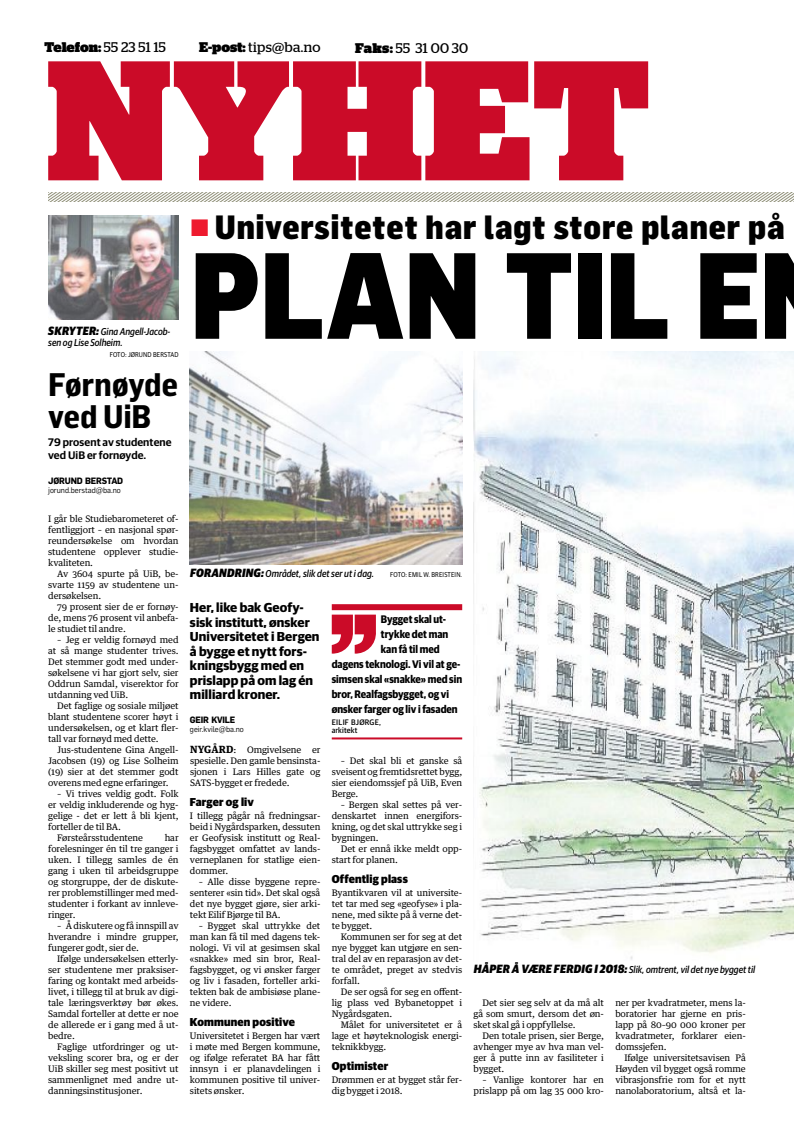
<style>
.page{position:relative;width:794px;height:1134px;background:#fff}
.page>*{position:absolute;margin:0;border:0;box-sizing:border-box;transform-origin:0 0}
.t1{font:900 170px "Stag";letter-spacing:.01em;color:#cb0b28}
.t2{font:900 120px "Flama Semicondensed";letter-spacing:-.01em;color:#000;scale:.95 1}
.t3{font:82.3px "Amedia";color:#cb0b28;scale:.86 1}
.t4{font:900 33px "Flama Semicondensed";letter-spacing:.01em;color:#000}
.t5{font:700 32px/32px "Flama Semicondensed";letter-spacing:-.015em;color:#000}
.t6{font:14px "Stag";letter-spacing:.025em;color:#000}
.t7{font:900 14px "Stag";letter-spacing:-.01em;color:#000}
.t8{font:700 13px/14.5px "Guardian Sans";letter-spacing:.005em;color:#000}
.t9{font:900 11.5px "Guardian Sans";letter-spacing:.015em;color:#000;scale:.95 1}
.t10{font:700 11px "Guardian Sans";color:#000;scale:.9 1}
.t11{font:600 11px/12.5px "Guardian Sans";letter-spacing:.01em;color:#000}
.t12{font:italic 500 10px/11px "Guardian Sans";color:#000;scale:.9 1}
.t13{font:9px/11px "Guardian Text Egyp";letter-spacing:-.01em;color:#000;text-align:justify}
.t14{font:700 9px "Flama";letter-spacing:-.02em;color:#000;scale:.95 1}
.t15{font:8px "Flama";color:#000;scale:.95 1}
.t16{font:500 8px/8px "Guardian Sans";letter-spacing:.03em;color:#000;scale:.95 1}
.t17{font:7px "Guardian Sans";letter-spacing:.02em;color:#000;scale:.9 1}
.s1{font-weight:400}
.s2{font-weight:900}
.s3{font-weight:900;font-size:12px}
.s4{font-weight:700;font-size:10px}
</style>
<div class="page">
<svg style="left:49px;top:193px;width:745px;height:9px"></svg>
<img style="left:473px;top:352px;width:321px;height:608px">
<img style="left:190px;top:352px;width:272px;height:212px">
<div style="left:332px;top:604px;width:130px;height:6px;background:#cb0b28"></div>
<hr style="left:332px;top:737px;width:130px;height:2px;background:#cb0b28">
<img style="left:48px;top:216px;width:131px;height:104px">
<h3 class="t7" style="left:44px;top:39px;width:123px">telefon: <span class="s1">55 23 51 15</span></h3>
<h3 class="t6" style="left:199px;top:39px;width:123px"><span class="s2">e-post:</span> tips@ba.no</h3>
<h3 class="t6" style="left:355px;top:40px;width:115px"><span class="s2">Faks:</span> 55 31 00 30</h3>
<h1 class="t1" style="left:47px;top:22px;width:604px">nyhet</h1>
<p class="t12" style="left:48px;top:325px;width:137px"><span class="s3">SKRYTER:</span> Gina Angell-Jacob&shy;sen og Lise Solheim.</p>
<p class="t17" style="left:110px;top:350px;width:78px">FOTO: JØRUND BERSTAD</p>
<h3 class="t5" style="left:48px;top:367px;width:132px">Førnøyde ved UiB</h3>
<p class="t11" style="left:48px;top:435px;width:125px">79 prosent av studentene ved UiB er fornøyde.</p>
<p class="t14" style="left:48px;top:474px;width:80px">JØRUND BERSTAD</p>
<p class="t15" style="left:48px;top:484px;width:78px">jorund.berstad@ba.no</p>
<p class="t13" style="left:48px;top:513px;width:132px">I går ble Studiebarometeret of&shy;fentliggjort – en nasjonal spør&shy;reundersøkelse om hvordan studentene opplever studie&shy;kvaliteten.</p>
<p class="t13" style="left:48px;top:567px;width:132px;text-indent:9px">Av 3604 spurte på UiB, be&shy;svarte 1159 av studentene un&shy;dersøkelsen.</p>
<p class="t13" style="left:48px;top:600px;width:132px;text-indent:9px">79 prosent sier de er fornøy&shy;de, mens 76 prosent vil anbefa&shy;le studiet til andre.</p>
<p class="t13" style="left:48px;top:633px;width:132px;text-indent:9px">– Jeg er veldig fornøyd med at så mange studenter trives.<br>Det stemmer godt med under&shy;søkelsene vi har gjort selv, sier Oddrun Samdal, viserektor for utdanning ved UiB.</p>
<p class="t13" style="left:48px;top:699px;width:132px;text-indent:9px">Det faglige og sosiale miljøet blant studentene scorer høyt i undersøkelsen, og et klart fler&shy;tall var fornøyd med dette.</p>
<p class="t13" style="left:48px;top:743px;width:132px;text-indent:9px">Jus-studentene Gina Angell-Jacobsen (19) og Lise Solheim (19) sier at det stemmer godt overens med egne erfaringer.</p>
<p class="t13" style="left:57px;top:787px;width:123px">– Vi trives veldig godt. Folk</p>
<p class="t13" style="left:48px;top:798px;width:132px">er veldig inkluderende og hyg-</p>
<p class="t13" style="left:48px;top:809px;width:132px">gelige - det er lett å bli kjent,</p>
<p class="t13" style="left:48px;top:820px;width:74px">forteller de til BA.</p>
<p class="t13" style="left:57px;top:831px;width:87px">Førsteårsstudentene</p>
<p class="t13" style="left:48px;top:831px;width:132px;text-indent:116px">har forelesninger én til tre ganger i uken. I tillegg samles de én gang i uken til arbeidsgruppe og storgruppe, der de diskute&shy;rer problemstillinger med med&shy;studenter i forkant av innleve&shy;ringer.</p>
<p class="t13" style="left:48px;top:919px;width:132px;text-indent:9px">– Å diskutere og få innspill av hverandre i mindre grupper, fungerer godt, sier de.</p>
<p class="t13" style="left:48px;top:952px;width:132px;text-indent:9px">Ifølge undersøkelsen etterly&shy;ser studentene mer praksiser&shy;faring og kontakt med arbeids&shy;livet, i tillegg til at bruk av digi&shy;tale læringsverktøy bør økes.<br>Samdal forteller at dette er noe de allerede er i gang med å ut&shy;bedre.</p>
<p class="t13" style="left:48px;top:1040px;width:132px;text-indent:9px">Faglige utfordringer og ut&shy;veksling scorer bra, og er der UiB skiller seg mest positivt ut sammenlignet med andre ut&shy;danningsinstitusjoner.</p>
<h3 class="t4" style="left:215px;top:205px;width:571px">Universitetet har lagt store planer på</h3>
<h2 class="t2" style="left:190px;top:216px;width:603px">plaN til E</h2>
<p class="t12" style="left:190px;top:567px;width:206px"><span class="s3">FORANDRING:</span> Området, slik det ser ut i dag.</p>
<p class="t17" style="left:390px;top:570px;width:81px">FOTO: EMIL W. BREISTEIN.</p>
<h3 class="t8" style="left:190px;top:599px;width:131px">Her, like bak Geofy&shy;sisk institutt, ønsker<br>Universitetet i Bergen å bygge et nytt fors&shy;kningsbygg med en prislapp på om lag én milliard kroner.</h3>
<p class="t14" style="left:190px;top:714px;width:49px">GEIR KVILE</p>
<p class="t15" style="left:190px;top:724px;width:58px">geir.kvile@ba.no</p>
<p class="t13" style="left:190px;top:744px;width:132px"><span class="s4">NYGÅRD</span>: Omgivelsene er spesielle. Den gamle bensinsta&shy;sjonen i Lars Hilles gate og SATS-bygget er fredede.</p>
<p class="t9" style="left:190px;top:793px;width:69px">Farger og liv</p>
<p class="t13" style="left:190px;top:810px;width:132px">I tillegg pågår nå fredningsar&shy;beid i Nygårdsparken, dessuten er Geofysisk institutt og Real&shy;fagsbygget omfattet av lands&shy;verneplanen for statlige eien&shy;dommer.</p>
<p class="t13" style="left:190px;top:875px;width:132px;text-indent:9px">– Alle disse byggene repre&shy;senterer «sin tid». Det skal også det nye bygget gjøre, sier arki&shy;tekt Eilif Bjørge til BA.</p>
<p class="t13" style="left:190px;top:919px;width:132px;text-indent:9px">– Bygget skal uttrykke det man kan få til med dagens tek&shy;nologi. Vi vil at gesimsen skal «snakke» med sin bror, Real&shy;fagsbygget, og vi ønsker farger og liv i fasaden, forteller arki&shy;tekten bak de ambisiøse plane&shy;ne videre.</p>
<p class="t9" style="left:190px;top:1013px;width:112px">Kommunen positive</p>
<p class="t13" style="left:190px;top:1030px;width:132px">Universitetet i Bergen har vært i møte med Bergen kommune, og ifølge referatet BA har fått innsyn i er planavdelingen i kommunen positive til univer&shy;sitets ønsker.</p>
<h3 class="t3" style="left:325px;top:615px;width:70px">"</h3>
<p class="t10" style="left:381px;top:611px;width:74px">Bygget skal ut-</p>
<p class="t10" style="left:381px;top:626px;width:76px">trykke det man</p>
<p class="t10" style="left:381px;top:641px;width:67px">kan få til med</p>
<p class="t10" style="left:332px;top:656px;width:144px">dagens teknologi. Vi vil at ge-</p>
<p class="t10" style="left:332px;top:671px;width:146px">simsen skal «snakke» med sin</p>
<p class="t10" style="left:332px;top:686px;width:132px">bror, Realfagsbygget, og vi</p>
<p class="t10" style="left:332px;top:701px;width:141px">ønsker farger og liv i fasaden</p>
<p class="t16" style="left:332px;top:717px;width:53px">EILIF BJØRGE, arkitekt</p>
<p class="t13" style="left:332px;top:755px;width:132px;text-indent:9px">– Det skal bli et ganske så sveisent og fremtidsrettet bygg, sier eiendomssjef på UiB, Even Berge.</p>
<p class="t13" style="left:332px;top:798px;width:132px;text-indent:9px">– Bergen skal settes på ver&shy;denskartet innen energifors&shy;kning, og det skal uttrykke seg i bygningen.</p>
<p class="t13" style="left:332px;top:842px;width:132px;text-indent:9px">Det er ennå ikke meldt opp&shy;start for planen.</p>
<p class="t9" style="left:332px;top:870px;width:82px">Offentlig plass</p>
<p class="t13" style="left:332px;top:887px;width:132px">Byantikvaren vil at universite&shy;tet tar med seg «geofyse» i pla&shy;nene, med sikte på å verne det&shy;te bygget.</p>
<p class="t13" style="left:332px;top:930px;width:132px;text-indent:9px">Kommunen ser for seg at det nye bygget kan utgjøre en sen&shy;tral del av en reparasjon av det&shy;te området, preget av stedvis forfall.</p>
<p class="t13" style="left:332px;top:985px;width:132px;text-indent:9px">De ser også for seg en offent&shy;lig plass ved Bybanetoppet i Nygårdsgaten.</p>
<p class="t13" style="left:332px;top:1018px;width:132px;text-indent:9px">Målet for universitetet er å lage et høyteknologisk energi&shy;teknikkbygg.</p>
<p class="t9" style="left:332px;top:1057px;width:61px">Optimister</p>
<p class="t13" style="left:332px;top:1074px;width:132px">Drømmen er at bygget står fer&shy;dig bygget i 2018.</p>
<p class="t12" style="left:473px;top:963px;width:314px"><span class="s3">HÅPER Å VÆRE FERDIG I 2018:</span> Slik, omtrent, vil det nye bygget til</p>
<p class="t13" style="left:473px;top:997px;width:132px;text-indent:9px">Det sier seg selv at da må alt gå som smurt, dersom det øn&shy;sket skal gå i oppfyllelse.</p>
<p class="t13" style="left:473px;top:1029px;width:132px;text-indent:9px">Den totale prisen, sier Berge, avhenger mye av hva man vel&shy;ger å putte inn av fasiliteter i bygget.</p>
<p class="t13" style="left:473px;top:1073px;width:132px;text-align:right">– Vanlige kontorer har en prislapp på om lag 35 000 kro-</p>
<p class="t13" style="left:615px;top:996px;width:132px">ner per kvadratmeter, mens la&shy;boratorier har gjerne en pris&shy;lapp på 80–90 000 kroner per kvadratmeter, forklarer eien&shy;domssjefen.</p>
<p class="t13" style="left:615px;top:1051px;width:132px;text-indent:9px">Ifølge universitetsavisen På Høyden vil bygget også romme vibrasjonsfrie rom for et nytt nanolaboratorium, altså et la-</p>
</div>
